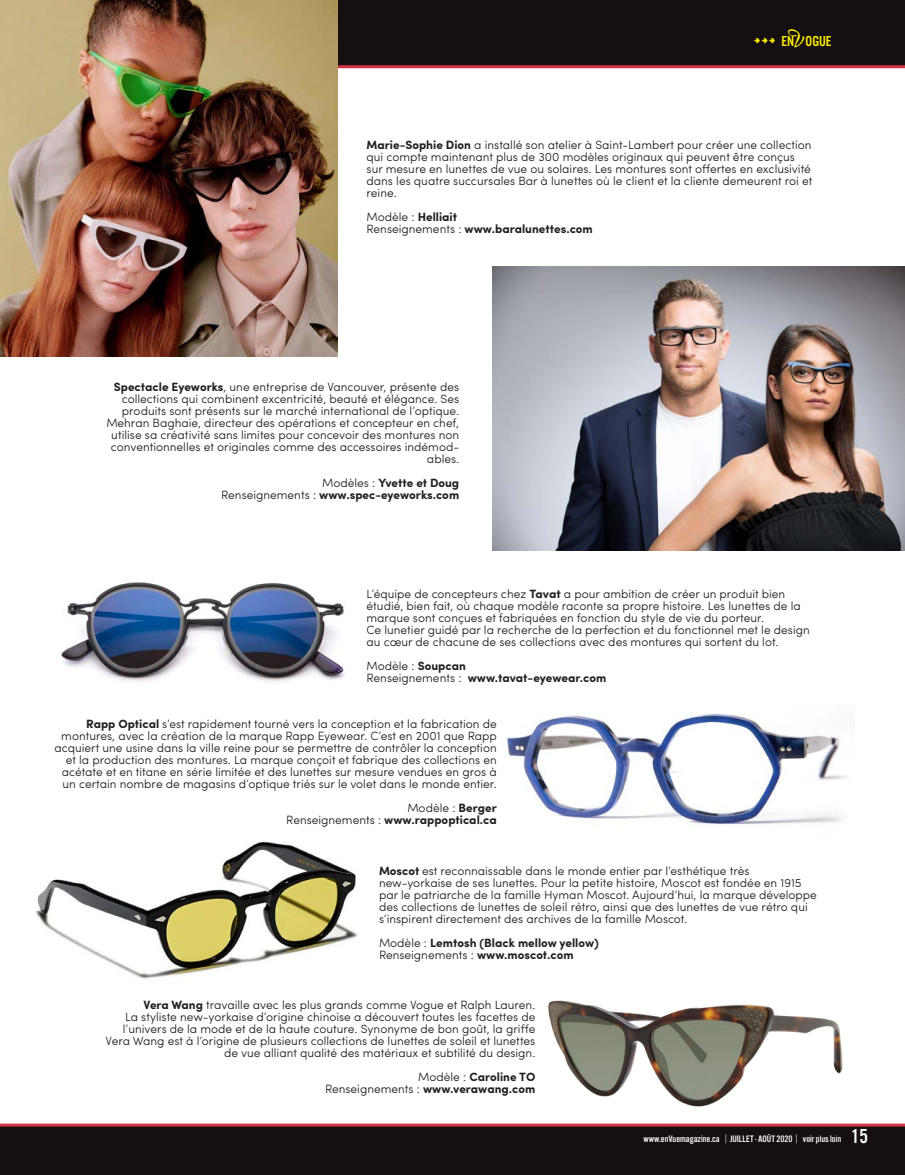
<style>
.page{position:relative;width:905px;height:1175px;background:#fff}
.page>*{position:absolute;margin:0;border:0;box-sizing:border-box;transform-origin:0 0}
.t1{font:15px "Alternate Got No 3 D";color:#fff101}
.t2{font:300 12px/12px "Sofia Pro";color:#231f20}
.t3{font:700 12px/12px "Sofia Pro";color:#231f20}
.t4{font:9.75px "Alternate Got No 3 D";color:#fff}
.s1{font-family:"All My Hands";font-size:13.65px}
.s2{font-family:"Dream American Dinerdemo"}
.s3{font-weight:700}
.s4{font-weight:300}
.s5{font-family:"Sofia Pro";font-weight:300}
.s6{font-size:21px}
</style>
<div class="page">
<img style="left:35px;top:841px;width:324px;height:138px">
<img style="left:548px;top:1000px;width:295px;height:107px">
<img style="left:506px;top:713px;width:340px;height:111px">
<div style="left:0;top:1125px;width:904px;height:49px;background:#160f11"></div>
<div style="left:0;top:0;width:904px;height:67px;background:#160f11"></div>
<hr style="left:0;top:65px;width:904px;height:3px;background:#d63247">
<hr style="left:0;top:1123px;width:904px;height:3px;background:#d63247">
<img style="left:0;top:0;width:337px;height:356px">
<img style="left:493px;top:267px;width:411px;height:283px">
<img style="left:61px;top:582px;width:284px;height:100px">
<p class="t1" style="left:754px;top:33px;width:78px"><span class="s1">yui</span> EN<span class="s2">V</span>OGUE</p>
<p class="t2" style="left:366px;top:138px;width:447px"><span class="s3">Marie-Sophie Dion</span> a installé son atelier à Saint-Lambert pour créer une collection qui compte maintenant plus de 300 modèles originaux qui peuvent être conçus sur mesure en lunettes de vue ou solaires. Les montures sont offertes en exclusivité dans les quatre succursales Bar à lunettes où le client et la cliente demeurent roi et reine.</p>
<p class="t3" style="left:366px;top:210px;width:228px"><span class="s4">Modèle :</span> Helliait<br><span class="s4">Renseignements :</span> www.baralunettes.com</p>
<p class="t2" style="left:106px;top:380px;width:354px;text-align:right"><span class="s3">Spectacle Eyeworks</span>, une entreprise de Vancouver, présente des collections qui combinent excentricité, beauté et élégance. Ses produits sont présents sur le marché international de l’optique.<br>Mehran Baghaie, directeur des opérations et concepteur en chef, utilise sa créativité sans limites pour concevoir des montures non conventionnelles et originales comme des accessoires indémod&shy;ables.</p>
<p class="t3" style="left:221px;top:476px;width:239px;text-align:right"><span class="s4">Modèles :</span> Yvette et Doug<br><span class="s4">Renseignements :</span> www.spec-eyeworks.com</p>
<p class="t2" style="left:366px;top:586px;width:444px">L’équipe de concepteurs chez <span class="s3">Tavat</span> a pour ambition de créer un produit bien étudié, bien fait, où chaque modèle raconte sa propre histoire. Les lunettes de la marque sont conçues et fabriquées en fonction du style de vie du porteur.<br>Ce lunetier guidé par la recherche de la perfection et du fonctionnel met le design au cœur de chacune de ses collections avec des montures qui sortent du lot.</p>
<p class="t3" style="left:366px;top:658px;width:241px"><span class="s4">Modèle :</span> Soupcan<br><span class="s4">Renseignements :</span> www.tavat-eyewear.com</p>
<p class="t2" style="left:55px;top:717px;width:443px;text-align:right"><span class="s3">Rapp Optical</span> s’est rapidement tourné vers la conception et la fabrication de montures, avec la création de la marque Rapp Eyewear. C’est en 2001 que Rapp acquiert une usine dans la ville reine pour se permettre de contrôler la conception et la production des montures. La marque conçoit et fabrique des collections en acétate et en titane en série limitée et des lunettes sur mesure vendues en gros à un certain nombre de magasins d’optique triés sur le volet dans le monde entier.</p>
<p class="t3" style="left:286px;top:801px;width:212px;text-align:right"><span class="s4">Modèle :</span> Berger<br><span class="s4">Renseignements :</span> www.rappoptical.ca</p>
<p class="t2" style="left:379px;top:864px;width:439px"><span class="s3">Moscot</span> est reconnaissable dans le monde entier par l’esthétique très new-yorkaise de ses lunettes. Pour la petite histoire, Moscot est fondée en 1915 par le patriarche de la famille Hyman Moscot. Aujourd’hui, la marque développe des collections de lunettes de soleil rétro, ainsi que des lunettes de vue rétro qui s’inspirent directement des archives de la famille Moscot.</p>
<p class="t3" style="left:379px;top:936px;width:221px"><span class="s4">Modèle :</span> Lemtosh (Black mellow yellow)<br><span class="s4">Renseignements :</span> www.moscot.com</p>
<p class="t2" style="left:106px;top:998px;width:431px;text-align:right"><span class="s3">Vera Wang</span> travaille avec les plus grands comme Vogue et Ralph Lauren.<br>La styliste new-yorkaise d’origine chinoise a découvert toutes les facettes de l’univers de la mode et de la haute couture. Synonyme de bon goût, la griffe Vera Wang est à l’origine de plusieurs collections de lunettes de soleil et lunettes de vue alliant qualité des matériaux et subtilité du design.</p>
<p class="t3" style="left:325px;top:1070px;width:212px;text-align:right"><span class="s4">Modèle :</span> Caroline TO<br><span class="s4">Renseignements :</span> www.verawang.com</p>
<p class="t4" style="left:643px;top:1133px;width:226px">www.enVuemagazine.ca <span class="s5">|</span> JUILLET - AOÛT 2020 <span class="s5">|</span> voir plus loin <span class="s6">15</span></p>
</div>
